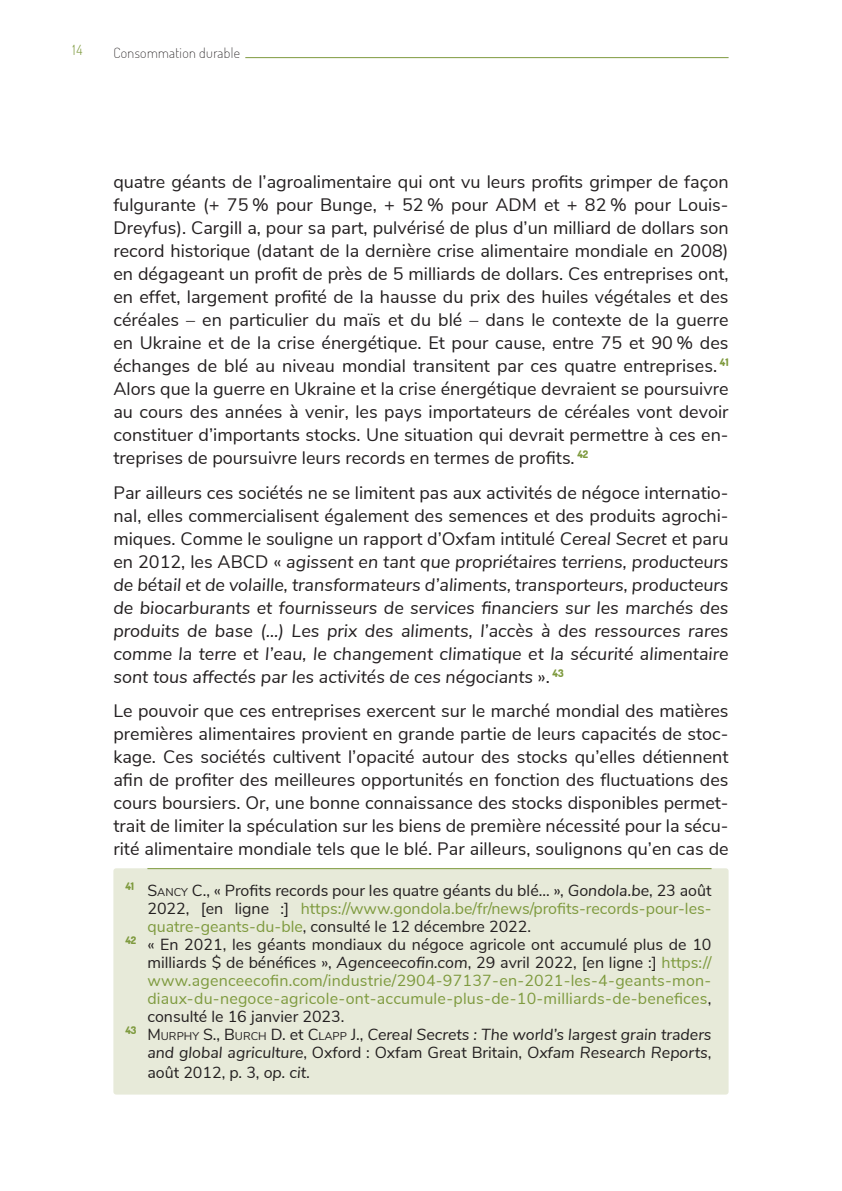
<style>
.page{position:relative;width:842px;height:1191px;background:#fff}
.page>*{position:absolute;margin:0;border:0;box-sizing:border-box;transform-origin:0 0}
.t1{font:18px/23px "Nunito Sans";color:#231f20;text-align:justify}
.t2{font:italic 18px/23px "Nunito Sans";color:#231f20;text-align:justify}
.t3{font:16px "Nunito Sans";color:#231f20}
.t4{font:16px "Nunito Sans";letter-spacing:.015em;color:#7e9a3e}
.t5{font:italic 16px "Nunito Sans";color:#231f20}
.t6{font:200 14px "Dosis";letter-spacing:.025em;color:#231f20}
.t7{font:300 14px "Dosis";color:#7e9a3e}
.s1{font-style:normal}
.s2{font-style:inherit}
.s3{font-size:11.2px}
.s4{font-style:italic}
.s5{color:#231f20}
.s6{color:#7e9a3e}
.s7{font-style:normal;font-size:11.2px}
</style>
<div class="page">
<hr style="left:113px;top:57px;width:616px;height:1px;background:#7e9a3e">
<div style="left:108px;top:52px;width:137px;height:10px;background:#fff"></div>
<div style="left:113px;top:868px;width:616px;height:226px;background:#e7ead9;border-radius:3px"></div>
<hr style="left:147px;top:868px;width:564px;height:1px;background:#7e9a3e">
<p class="t7" style="left:73px;top:41px;width:11px">14</p>
<p class="t6" style="left:113px;top:44px;width:128px">Consommation durable</p>
<p class="t1" style="left:113px;top:169px;width:617px">quatre géants de l’agroalimentaire qui ont vu leurs profits grimper de façon fulgurante (+ 75 % pour Bunge, + 52 % pour ADM et + 82 % pour Louis-Dreyfus). Cargill a, pour sa part, pulvérisé de plus d’un milliard de dollars son record historique (datant de la dernière crise alimentaire mondiale en 2008) en dégageant un profit de près de 5 milliards de dollars. Ces entreprises ont, en effet, largement profité de la hausse du prix des huiles végétales et des céréales – en particulier du maïs et du blé – dans le contexte de la guerre en Ukraine et de la crise énergétique. Et pour cause, entre 75 et 90 % des échanges de blé au niveau mondial transitent par ces quatre entreprises. <sup>41<br></sup>Alors que la guerre en Ukraine et la crise énergétique devraient se poursuivre au cours des années à venir, les pays importateurs de céréales vont devoir constituer d’importants stocks. Une situation qui devrait permettre à ces en&shy;treprises de poursuivre leurs records en termes de profits. <sup>42</sup></p>
<p class="t2" style="left:113px;top:480px;width:617px"><span class="s1">Par ailleurs ces sociétés ne se limitent pas aux activités de négoce internatio&shy;nal, elles commercialisent également des semences et des produits agrochi&shy;miques. Comme le souligne un rapport d’Oxfam intitulé</span> Cereal Secret <span class="s1">et paru en 2012, les ABCD «</span> agissent en tant que propriétaires terriens, producteurs de bétail et de volaille, transformateurs d’aliments, transporteurs, producteurs de biocarburants et fournisseurs de services financiers sur les marchés des produits de base (…) Les prix des aliments, l’accès à des ressources rares comme la terre et l’eau, le changement climatique et la sécurité alimentaire sont tous affectés par les activités de ces négociants <span class="s1">».</span> <sup>43</sup></p>
<p class="t1" style="left:113px;top:698px;width:617px">Le pouvoir que ces entreprises exercent sur le marché mondial des matières premières alimentaires provient en grande partie de leurs capacités de stoc&shy;kage. Ces sociétés cultivent l’opacité autour des stocks qu’elles détiennent afin de profiter des meilleures opportunités en fonction des fluctuations des cours boursiers. Or, une bonne connaissance des stocks disponibles permet&shy;trait de limiter la spéculation sur les biens de première nécessité pour la sécu&shy;rité alimentaire mondiale tels que le blé. Par ailleurs, soulignons qu’en cas de</p>
<p class="t3" style="left:125px;top:879px;width:588px"><sup>41</sup> <span class="s2">S</span><span class="s3">ANCY</span> C., « Profits records pour les quatre géants du blé… », <span class="s4">Gondola.be</span>, 23 août</p>
<p class="t4" style="left:147px;top:897px;width:566px"><span class="s5">2022, [en ligne :]</span> https://www.gondola.be/fr/news/profits-records-pour-les-</p>
<p class="t3" style="left:147px;top:915px;width:385px"><span class="s6">quatre-geants-du-ble</span>, consulté le 12 décembre 2022.</p>
<p class="t3" style="left:125px;top:933px;width:588px"><sup>42</sup> « En 2021, les géants mondiaux du négoce agricole ont accumulé plus de 10</p>
<p class="t3" style="left:147px;top:951px;width:566px">milliards $ de bénéfices », <span class="s4">Agenceecofin.com</span>, 29 avril 2022, [en ligne :] <span class="s6">https://</span></p>
<p class="t4" style="left:147px;top:969px;width:565px">www.agenceecofin.com/industrie/2904-97137-en-2021-les-4-geants-mon-</p>
<p class="t4" style="left:147px;top:987px;width:566px">diaux-du-negoce-agricole-ont-accumule-plus-de-10-milliards-de-benefices<span class="s5">,</span></p>
<p class="t3" style="left:147px;top:1005px;width:199px">consulté le 16 janvier 2023.</p>
<p class="t5" style="left:125px;top:1023px;width:588px"><sup>43</sup> <span class="s1">M</span> <span class="s7">URPHY</span> <span class="s1">S.,</span> <span class="s1">B</span> <span class="s7">URCH</span> <span class="s1">D. et</span> <span class="s1">C</span> <span class="s7">LAPP</span> <span class="s1">J.,</span> Cereal Secrets : The world’s largest grain traders</p>
<p class="t5" style="left:147px;top:1041px;width:566px">and global agriculture<span class="s1">, Oxford : Oxfam Great Britain,</span> Oxfam Research Reports<span class="s1">,</span></p>
<p class="t3" style="left:147px;top:1060px;width:164px">août 2012, p. 3, <span class="s4">op. cit.</span></p>
</div>
